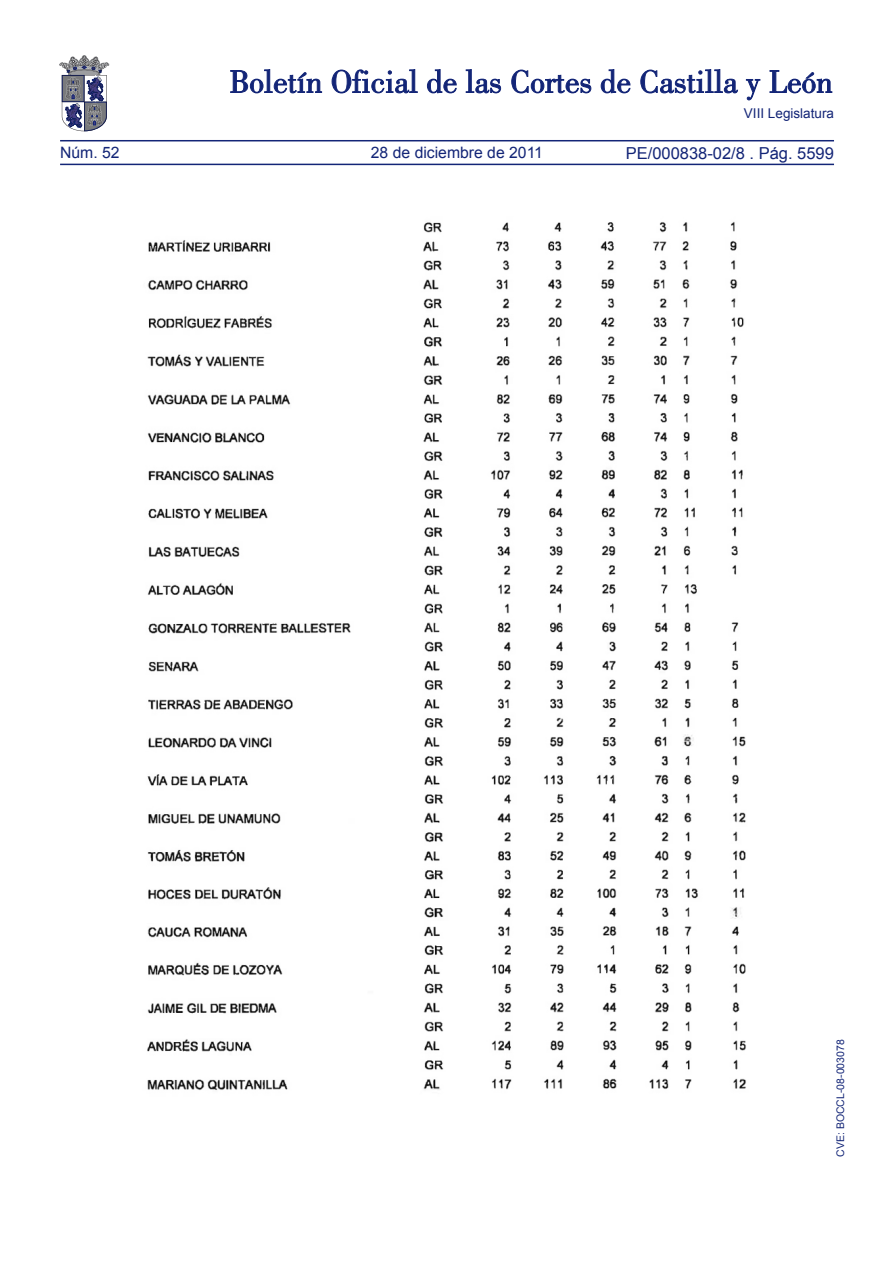
<style>
.page{position:relative;width:893px;height:1263px;background:#fff}
.page>*{position:absolute;margin:0;border:0;box-sizing:border-box;transform-origin:0 0}
.t1{font:16.5px "Arial";color:#132577}
.t2{font:15.75px "Arial";color:#132577}
.t3{font:13.5px "Arial";color:#132577}
.TEXTO_NORMAL{font:10.5px "Arial";color:#132577}
</style>
<div class="page">
<hr style="left:60px;top:164px;width:774px;height:1px;background:#132577">
<hr style="left:60px;top:140px;width:774px;height:1px;background:#132577">
<svg style="left:230px;top:69px;width:92px;height:24px"></svg>
<svg style="left:332px;top:69px;width:86px;height:24px"></svg>
<svg style="left:427px;top:69px;width:30px;height:24px"></svg>
<svg style="left:466px;top:69px;width:35px;height:24px"></svg>
<svg style="left:511px;top:70px;width:80px;height:23px"></svg>
<svg style="left:601px;top:69px;width:29px;height:24px"></svg>
<svg style="left:640px;top:69px;width:98px;height:24px"></svg>
<svg style="left:746px;top:79px;width:14px;height:21px"></svg>
<svg style="left:770px;top:70px;width:62px;height:23px"></svg>
<svg style="left:60px;top:55px;width:49px;height:76px"></svg>
<img style="left:147px;top:221px;width:599px;height:870px">
<p class="t2" style="left:60px;top:142px;width:61px">Núm. 52</p>
<p class="t2" style="left:371px;top:142px;width:174px">28 de diciembre de 2011</p>
<p class="t3" style="left:744px;top:105px;width:92px">VIII Legislatura</p>
<p class="t1" style="left:626px;top:142px;width:210px">PE/000838-02/8 . Pág. 5599</p>
<p class="TEXTO_NORMAL" style="left:834px;top:1157px;width:119px;rotate:-90deg">CVE: BOCCL-08-003078</p>
</div>
